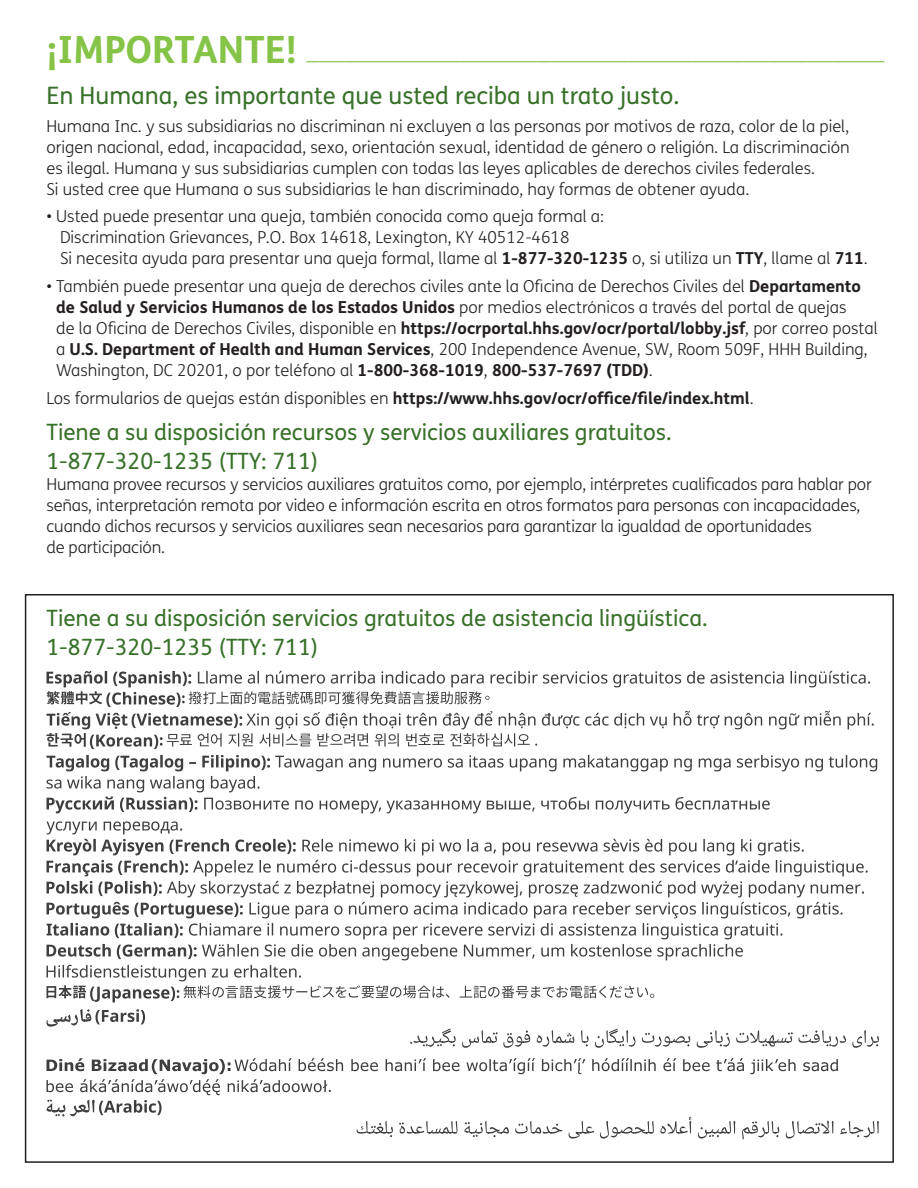
<style>
.page{position:relative;width:918px;height:1188px;background:#fff}
.page>*{position:absolute;margin:0;border:0;box-sizing:border-box;transform-origin:0 0}
.t1{font:300 25.5px "FS Humana";color:#85c447}
.t2{font:24px "FS Humana";color:#387129}
.t3{font:22.5px/29.2px "FS Humana";color:#387129}
.t4{font:300 16.5px/21px "FS Humana";color:#231f20}
.t5{font:700 16.5px "FS Humana";color:#231f20}
.s1{font-weight:700;font-size:37.5px}
.s2{font-weight:700}
.s3{font-weight:300}
</style>
<div class="page">
<svg style="left:46px;top:671px;width:828px;height:78px"></svg>
<svg style="left:46px;top:755px;width:831px;height:58px"></svg>
<svg style="left:46px;top:821px;width:822px;height:181px"></svg>
<svg style="left:46px;top:1009px;width:99px;height:18px"></svg>
<svg style="left:410px;top:1029px;width:469px;height:19px"></svg>
<svg style="left:46px;top:1058px;width:833px;height:81px"></svg>
<h1 class="t1" style="left:46px;top:31px;width:840px"><span class="s1">¡IMPORTANTE!</span> _____________________________________________</h1>
<h2 class="t2" style="left:46px;top:79px;width:634px">En Humana, es importante que usted reciba un trato justo.</h2>
<p class="t4" style="left:46px;top:115px;width:805px">Humana Inc. y sus subsidiarias no discriminan ni excluyen a las personas por motivos de raza, color de la piel, origen nacional, edad, incapacidad, sexo, orientación sexual, identidad de género o religión. La discriminación es ilegal. Humana y sus subsidiarias cumplen con todas las leyes aplicables de derechos civiles federales.<br>Si usted cree que Humana o sus subsidiarias le han discriminado, hay formas de obtener ayuda.</p>
<p class="t4" style="left:60px;top:206px;width:809px;text-indent:-14px">• Usted puede presentar una queja, también conocida como queja formal a:<br>Discrimination Grievances, P.O. Box 14618, Lexington, KY 40512-4618<br>Si necesita ayuda para presentar una queja formal, llame al <span class="s2">1-877-320-1235</span> o, si utiliza un <span class="s2">TTY</span>, llame al <span class="s2">711</span>.</p>
<p class="t4" style="left:56px;top:275px;width:823px;text-indent:-10px">• También puede presentar una queja de derechos civiles ante la Oficina de Derechos Civiles del <span class="s2">Departamento de Salud y Servicios Humanos de los Estados Unidos</span> por medios electrónicos a través del portal de quejas<br>de la Oficina de Derechos Civiles, disponible en <span class="s2">https://ocrportal.hhs.gov/ocr/portal/lobby.jsf</span>, por correo postal a <span class="s2">U.S. Department of Health and Human Services</span>, 200 Independence Avenue, SW, Room 509F, HHH Building, Washington, DC 20201, o por teléfono al <span class="s2">1-800-368-1019</span>, <span class="s2">800-537-7697 (TDD)</span>.</p>
<p class="t5" style="left:46px;top:385px;width:709px"><span class="s3">Los formularios de quejas están disponibles en</span> https://www.hhs.gov/ocr/office/file/index.html<span class="s3">.</span></p>
<h3 class="t3" style="left:46px;top:417px;width:627px">Tiene a su disposición recursos y servicios auxiliares gratuitos.<br>1-877-320-1235 (TTY: 711)</h3>
<p class="t4" style="left:46px;top:473px;width:827px">Humana provee recursos y servicios auxiliares gratuitos como, por ejemplo, intérpretes cualificados para hablar por señas, interpretación remota por video e información escrita en otros formatos para personas con incapacidades, cuando dichos recursos y servicios auxiliares sean necesarios para garantizar la igualdad de oportunidades<br>de participación.</p>
<h3 class="t3" style="left:46px;top:603px;width:663px">Tiene a su disposición servicios gratuitos de asistencia lingüística.<br>1-877-320-1235 (TTY: 711)</h3>
</div>
